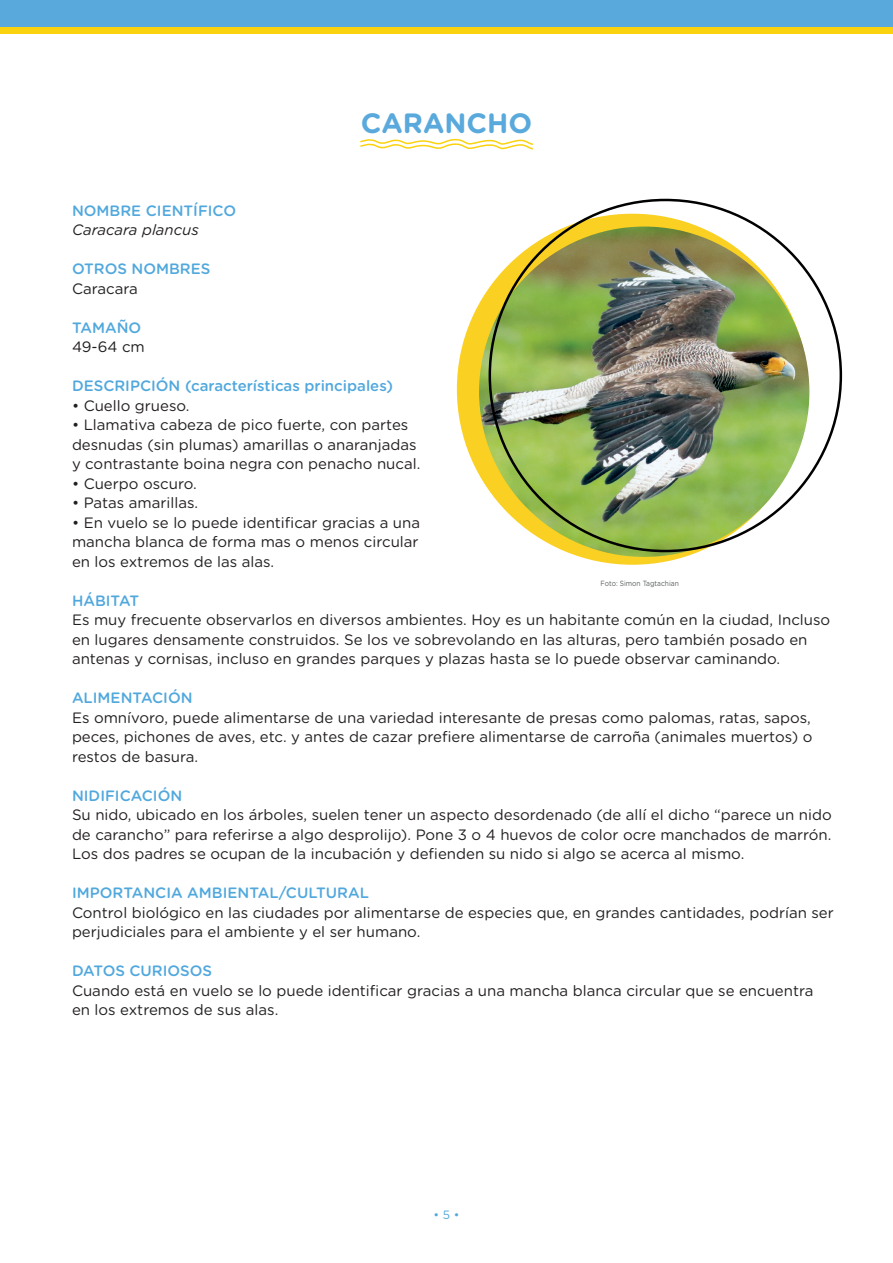
<style>
.page{position:relative;width:893px;height:1263px;background:#fff}
.page>*{position:absolute;margin:0;border:0;box-sizing:border-box;transform-origin:0 0}
.t1{font:700 27.9px "Gotham Rounded";color:#5aa9dc}
.t2{font:15px/19.5px "Gotham Rounded";color:#231f20}
.t3{font:500 15px "Gotham Rounded";color:#51a8dd}
.t4{font:italic 15px "Gotham Rounded";color:#231f20}
.t5{font:12px "Gotham Rounded";color:#51a8dd}
.t6{font:7.5px "Gotham Rounded";color:#585b5c;scale:.89 1}
</style>
<div class="page">
<div style="left:0;top:0;width:893px;height:27px;background:#5aa9dc"></div>
<div style="left:0;top:27px;width:893px;height:6px;background:#fad20e"></div>
<div style="left:457px;top:214px;width:351px;height:351px;background:#fad022;border-radius:50%"></div>
<img style="left:479px;top:227px;width:330px;height:330px;border-radius:165px">
<svg style="left:360px;top:138px;width:173px;height:12px"></svg>
<p class="t1" style="left:361px;top:103px;width:173px">CARANCHO</p>
<p class="t3" style="left:72px;top:199px;width:166px">NOMBRE CIENTÍFICO</p>
<p class="t4" style="left:72px;top:219px;width:128px">Caracara plancus</p>
<p class="t3" style="left:72px;top:258px;width:140px">OTROS NOMBRES</p>
<p class="t2" style="left:72px;top:278px;width:67px">Caracara</p>
<p class="t3" style="left:72px;top:316px;width:71px">TAMAÑO</p>
<p class="t2" style="left:72px;top:336px;width:74px">49-64 cm</p>
<p class="t3" style="left:72px;top:375px;width:323px">DESCRIPCIÓN (características principales)</p>
<p class="t2" style="left:72px;top:395px;width:119px">• Cuello grueso.</p>
<p class="t2" style="left:72px;top:414px;width:346px">• Llamativa cabeza de pico fuerte, con partes desnudas (sin plumas) amarillas o anaranjadas</p>
<p class="t2" style="left:72px;top:453px;width:350px">y contrastante boina negra con penacho nucal.</p>
<p class="t2" style="left:72px;top:473px;width:126px">• Cuerpo oscuro.</p>
<p class="t2" style="left:72px;top:492px;width:128px">• Patas amarillas.</p>
<p class="t2" style="left:72px;top:512px;width:350px;text-align:justify">• En vuelo se lo puede identificar gracias a una mancha blanca de forma mas o menos circular en los extremos de las alas.</p>
<p class="t3" style="left:72px;top:590px;width:69px">HÁBITAT</p>
<p class="t2" style="left:72px;top:610px;width:760px">Es muy frecuente observarlos en diversos ambientes. Hoy es un habitante común en la ciudad, Incluso</p>
<p class="t2" style="left:72px;top:629px;width:737px">en lugares densamente construidos. Se los ve sobrevolando en las alturas, pero también posado en</p>
<p class="t2" style="left:72px;top:649px;width:710px">antenas y cornisas, incluso en grandes parques y plazas hasta se lo puede observar caminando.</p>
<p class="t3" style="left:72px;top:687px;width:122px">ALIMENTACIÓN</p>
<p class="t2" style="left:72px;top:707px;width:742px;text-align:justify">Es omnívoro, puede alimentarse de una variedad interesante de presas como palomas, ratas, sapos, peces, pichones de aves, etc. y antes de cazar prefiere alimentarse de carroña (animales muertos) o restos de basura.</p>
<p class="t3" style="left:72px;top:785px;width:112px">NIDIFICACIÓN</p>
<p class="t2" style="left:72px;top:805px;width:761px">Su nido, ubicado en los árboles, suelen tener un aspecto desordenado (de allí el dicho “parece un nido</p>
<p class="t2" style="left:72px;top:824px;width:761px">de carancho” para referirse a algo desprolijo). Pone 3 o 4 huevos de color ocre manchados de marrón.<br>Los dos padres se ocupan de la incubación y defienden su nido si algo se acerca al mismo.</p>
<p class="t3" style="left:72px;top:882px;width:298px">IMPORTANCIA AMBIENTAL/CULTURAL</p>
<p class="t2" style="left:72px;top:902px;width:763px">Control biológico en las ciudades por alimentarse de especies que, en grandes cantidades, podrían ser perjudiciales para el ambiente y el ser humano.</p>
<p class="t3" style="left:72px;top:960px;width:142px">DATOS CURIOSOS</p>
<p class="t2" style="left:72px;top:980px;width:743px">Cuando está en vuelo se lo puede identificar gracias a una mancha blanca circular que se encuentra</p>
<p class="t2" style="left:72px;top:1000px;width:208px">en los extremos de sus alas.</p>
<p class="t6" style="left:601px;top:578px;width:89px">Foto: Simon Tagtachian</p>
<p class="t5" style="left:433px;top:1206px;width:28px">• 5 •</p>
</div>
